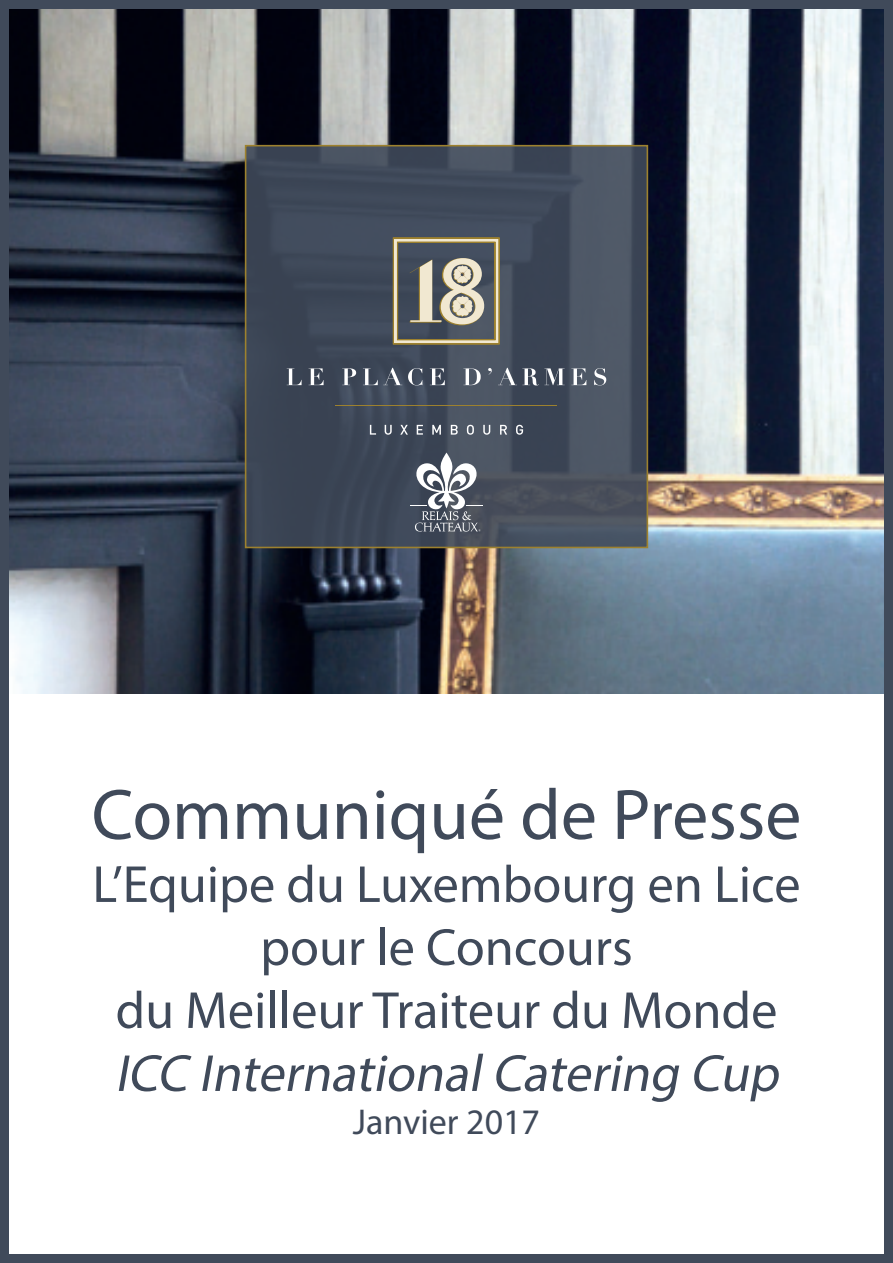
<style>
.page{position:relative;width:893px;height:1263px;background:#fff}
.page>*{position:absolute;margin:0;border:0;box-sizing:border-box;transform-origin:0 0}
.t1{font:72px "Myriad Pro";color:#404a5a}
.t2{font:52.5px/63px "Myriad Pro";color:#404a5a;text-align:center}
.t3{font:italic 52.5px "Myriad Pro";color:#404a5a}
.t4{font:36px "Myriad Pro";color:#404a5a}
</style>
<div class="page">
<img style="left:10px;top:10px;width:873px;height:683px">
<svg style="left:248px;top:148px;width:397px;height:397px;background:#414b5a"></svg>
<div style="left:245px;top:145px;width:403px;height:403px;border:2px solid #9d812e"></div>
<svg style="left:370px;top:425px;width:6px;height:10px"></svg>
<svg style="left:385px;top:425px;width:7px;height:10px"></svg>
<svg style="left:400px;top:425px;width:8px;height:10px"></svg>
<svg style="left:417px;top:425px;width:6px;height:10px"></svg>
<svg style="left:432px;top:425px;width:9px;height:10px"></svg>
<svg style="left:451px;top:425px;width:7px;height:10px"></svg>
<svg style="left:467px;top:425px;width:7px;height:10px"></svg>
<svg style="left:483px;top:425px;width:7px;height:10px"></svg>
<svg style="left:500px;top:425px;width:7px;height:10px"></svg>
<svg style="left:516px;top:425px;width:7px;height:10px"></svg>
<svg style="left:287px;top:368px;width:15px;height:17px"></svg>
<svg style="left:309px;top:368px;width:15px;height:17px"></svg>
<svg style="left:342px;top:368px;width:14px;height:17px"></svg>
<svg style="left:363px;top:368px;width:39px;height:17px"></svg>
<svg style="left:408px;top:368px;width:14px;height:17px"></svg>
<svg style="left:430px;top:368px;width:15px;height:17px"></svg>
<svg style="left:463px;top:368px;width:18px;height:17px"></svg>
<svg style="left:488px;top:368px;width:4px;height:7px"></svg>
<svg style="left:498px;top:368px;width:67px;height:17px"></svg>
<svg style="left:571px;top:368px;width:15px;height:17px"></svg>
<svg style="left:594px;top:368px;width:12px;height:17px"></svg>
<svg style="left:393px;top:237px;width:107px;height:108px;background:#86857b"></svg>
<hr style="left:335px;top:405px;width:222px;height:1px;background:#9d812e">
<div style="left:0;top:0;width:893px;height:1263px;border:9px solid #404a5a"></div>
<svg style="left:410px;top:452px;width:73px;height:80px"></svg>
<p class="t1" style="left:92px;top:770px;width:711px">Communiqué de Presse</p>
<p class="t2" style="left:92px;top:852px;width:710px">L’Equipe du Luxembourg en Lice pour le Concours</p>
<p class="t2" style="left:116px;top:978px;width:663px">du Meilleur Traiteur du Monde</p>
<p class="t3" style="left:115px;top:1041px;width:676px">ICC InternationalCatering Cup</p>
<p class="t4" style="left:353px;top:1100px;width:189px">Janvier 2017</p>
</div>
